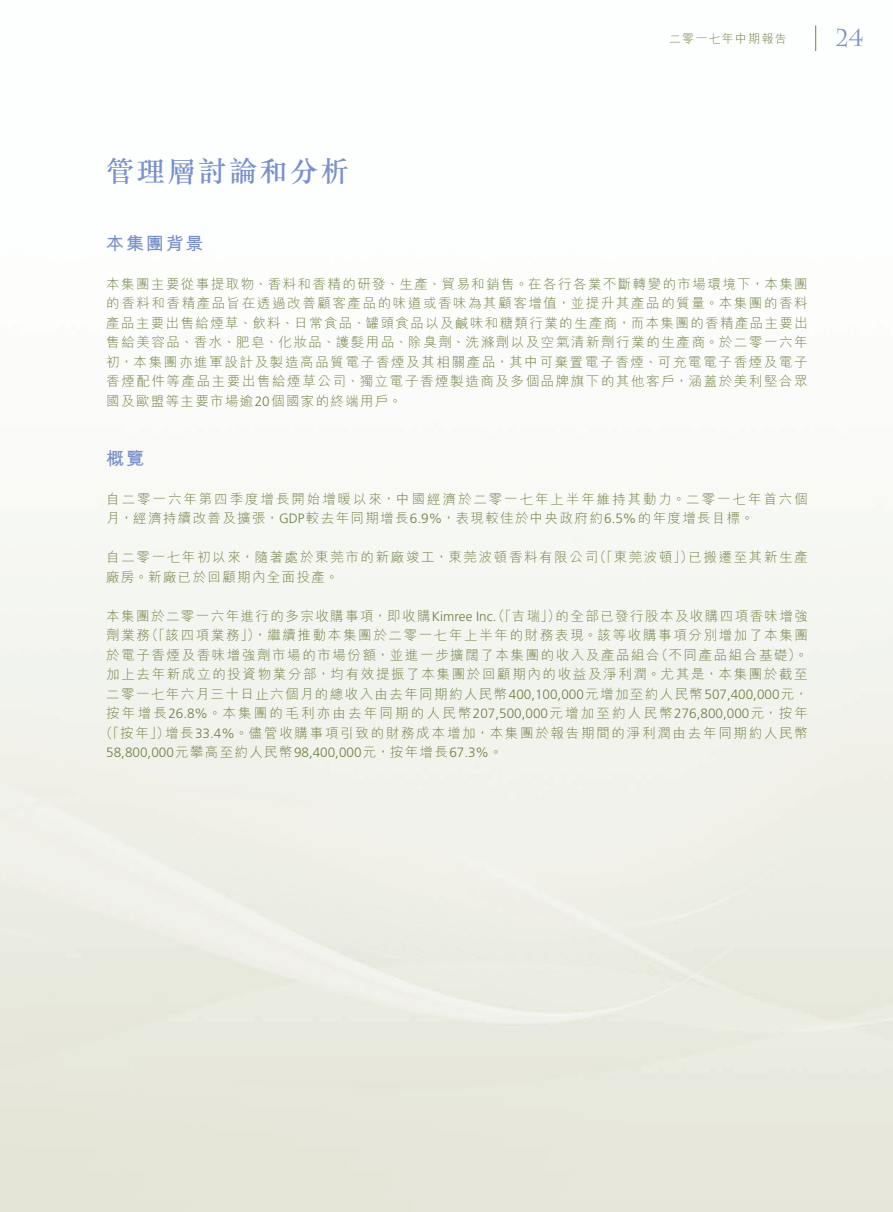
<style>
.page{position:relative;width:893px;height:1212px;background:#fff}
.page>*{position:absolute;margin:0;border:0;box-sizing:border-box;transform-origin:0 0}
.t1{font:500 28.5px "M Sung HK";letter-spacing:.075em;color:#7a90c9}
.t2{font:24px "Charlemagne Std";color:#7a90c9}
.t3{font:700 18px "M Hei HK";letter-spacing:.1em;color:#7a90c9}
.t4{font:300 13.5px/19.5px "M Hei HK";letter-spacing:.12em;color:#6e8245;text-align:justify}
.t5{font:300 13.5px/19.5px "M Hei HK";letter-spacing:.145em;color:#6e8245}
.t6{font:300 13.5px "Frutiger LT Std";color:#6e8245}
.t7{font:300 12px "M Hei HK";letter-spacing:.1em;color:#6e8245}
.s1{font-family:"Frutiger LT Std"}
.s2{font-family:"M Hei HK"}
</style>
<div class="page">
<svg style="left:815px;top:26px;width:1px;height:25px"></svg>
<h1 class="t1" style="left:106px;top:152px;width:244px">管理層討論和分析</h1>
<p class="t7" style="left:669px;top:32px;width:119px">二零一七年中期報告</p>
<h2 class="t2" style="left:835px;top:24px;width:30px">24</h2>
<h3 class="t3" style="left:106px;top:230px;width:99px">本集團背景</h3>
<p class="t4" style="left:106px;top:274px;width:703px">本集團主要從事提取物、香料和香精的研發、生產、貿易和銷售。在各行各業不斷轉變的市場環境下，本集團的香料和香精產品旨在透過改善顧客產品的味道或香味為其顧客增值，並提升其產品的質量。本集團的香料產品主要出售給煙草、飲料、日常食品、罐頭食品以及鹹味和糖類行業的生產商，而本集團的香精產品主要出售給美容品、香水、肥皂、化妝品、護髮用品、除臭劑、洗滌劑以及空氣清新劑行業的生產商。於二零一六年初，本集團亦進軍設計及製造高品質電子香煙及其相關產品，其中可棄置電子香煙、可充電電子香煙及電子香煙配件等產品主要出售給煙草公司、獨立電子香煙製造商及多個品牌旗下的其他客戶，涵蓋於美利堅合眾國及歐盟等主要市場逾<span class="s1">20</span>個國家的終端用戶。</p>
<h3 class="t3" style="left:106px;top:445px;width:39px">概覽</h3>
<p class="t5" style="left:106px;top:489px;width:703px">自二零一六年第四季度增長開始增暖以來，中國經濟於二零一七年上半年維持其動力。二零一七年首六個月，經濟持續改善及擴張，<span class="s1">GDP</span>較去年同期增長<span class="s1">6.9%</span>，表現較佳於中央政府約<span class="s1">6.5%</span>的年度增長目標。</p>
<p class="t4" style="left:106px;top:547px;width:703px">自二零一七年初以來，隨著處於東莞市的新廠竣工，東莞波頓香料有限公司（「東莞波頓」）已搬遷至其新生產廠房。新廠已於回顧期內全面投產。</p>
<p class="t4" style="left:100px;top:606px;width:710px;text-align:center">本集團於二零一六年進行的多宗收購事項，即收購<span class="s1">Kimree Inc.</span>（「吉瑞」）的全部已發行股本及收購四項香味增強劑業務（「該四項業務」），繼續推動本集團於二零一七年上半年的財務表現。該等收購事項分別增加了本集團於電子香煙及香味增強劑市場的市場份額，並進一步擴闊了本集團的收入及產品組合（不同產品組合基礎）。加上去年新成立的投資物業分部，均有效提振了本集團於回顧期內的收益及淨利潤。尤其是，本集團於截至二零一七年六月三十日止六個月的總收入由去年同期約人民幣<span class="s1">400,100,000</span>元增加至約人民幣<span class="s1">507,400,000</span>元，按年增長<span class="s1">26.8%</span>。本集團的毛利亦由去年同期的人民幣<span class="s1">207,500,000</span>元增加至約人民幣<span class="s1">276,800,000</span>元，按年（「按年」）增長<span class="s1">33.4%</span>。儘管收購事項引致的財務成本增加，本集團於報告期間的淨利潤由去年同期約人民幣</p>
<p class="t6" style="left:106px;top:745px;width:398px">58,800,000<span class="s2">元攀高至約人民幣</span>98,400,000<span class="s2">元，按年增長</span>67.3%<span class="s2">。</span></p>
</div>
